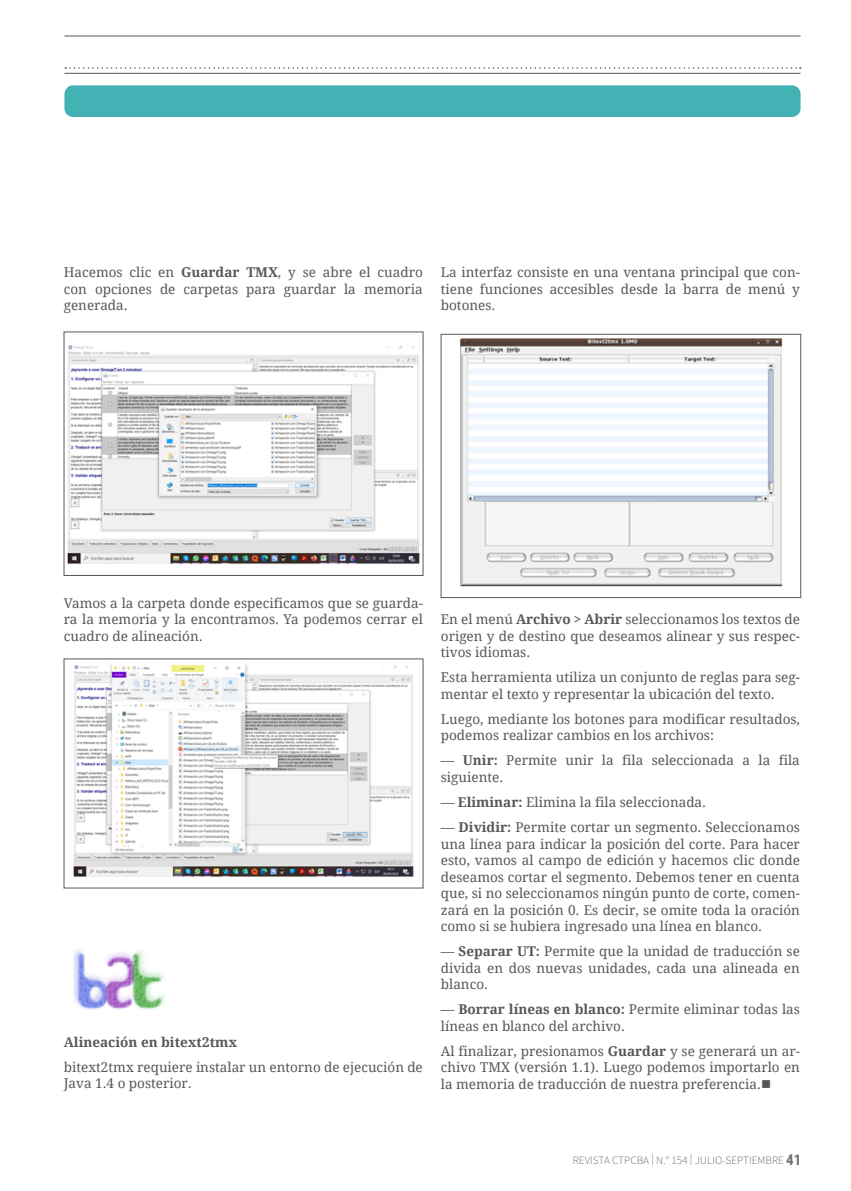
<style>
.page{position:relative;width:851px;height:1191px;background:#fff}
.page>*{position:absolute;margin:0;border:0;box-sizing:border-box;transform-origin:0 0}
.t1{font:13.5px/16.5px "Droid Serif";color:#575756;text-align:justify}
.t2{font:700 13.5px "Droid Serif";color:#575756}
.t3{font:11.25px "Source Sans Variable";color:#706f6f}
.s1{font-weight:700}
.s2{font-family:"Roboto Condensed";font-weight:700;font-size:15px}
</style>
<div class="page">
<svg style="left:65px;top:67px;width:735px;height:2px"></svg>
<hr style="left:64px;top:73px;width:736px;height:1px;background:#575756">
<hr style="left:64px;top:36px;width:736px;height:1px;background:#575756">
<div style="left:64px;top:85px;width:736px;height:32px;background:#43b2b4;border-radius:9px"></div>
<img style="left:67px;top:345px;width:353px;height:219px">
<img style="left:73px;top:664px;width:341px;height:213px">
<img style="left:73px;top:950px;width:91px;height:60px">
<img style="left:460px;top:338px;width:323px;height:249px">
<div style="left:441px;top:334px;width:359px;height:264px;border:1px solid #575756"></div>
<p class="t1" style="left:64px;top:264px;width:360px">Hacemos clic en <span class="s1">Guardar TMX</span>, y se abre el cuadro con opciones de carpetas para guardar la memoria generada.</p>
<p class="t1" style="left:441px;top:264px;width:360px">La interfaz consiste en una ventana principal que con&shy;tiene funciones accesibles desde la barra de menú y botones.</p>
<p class="t1" style="left:64px;top:595px;width:360px">Vamos a la carpeta donde especificamos que se guarda&shy;ra la memoria y la encontramos. Ya podemos cerrar el cuadro de alineación.</p>
<p class="t2" style="left:64px;top:1034px;width:175px">Alineación en bitext2tmx</p>
<p class="t1" style="left:64px;top:1058px;width:360px">bitext2tmx requiere instalar un entorno de ejecución de<br>Java 1.4 o posterior.</p>
<p class="t1" style="left:441px;top:611px;width:360px">En el menú <span class="s1">Archivo &gt; Abrir</span> seleccionamos los textos de origen y de destino que deseamos alinear y sus respec&shy;tivos idiomas.</p>
<p class="t1" style="left:441px;top:669px;width:360px">Esta herramienta utiliza un conjunto de reglas para seg&shy;mentar el texto y representar la ubicación del texto.</p>
<p class="t1" style="left:441px;top:711px;width:360px">Luego, mediante los botones para modificar resultados, podemos realizar cambios en los archivos:</p>
<p class="t1" style="left:441px;top:752px;width:360px">— <span class="s1">Unir:</span> Permite unir la fila seleccionada a la fila siguiente.</p>
<p class="t1" style="left:441px;top:794px;width:267px">— <span class="s1">Eliminar:</span> Elimina la fila seleccionada.</p>
<p class="t1" style="left:441px;top:819px;width:360px">— <span class="s1">Dividir:</span> Permite cortar un segmento. Seleccionamos una línea para indicar la posición del corte. Para hacer esto, vamos al campo de edición y hacemos clic donde deseamos cortar el segmento. Debemos tener en cuenta que, si no seleccionamos ningún punto de corte, comen&shy;zará en la posición 0. Es decir, se omite toda la oración como si se hubiera ingresado una línea en blanco.</p>
<p class="t1" style="left:441px;top:943px;width:360px">— <span class="s1">Separar UT:</span> Permite que la unidad de traducción se divida en dos nuevas unidades, cada una alineada en blanco.</p>
<p class="t1" style="left:441px;top:1001px;width:360px">— <span class="s1">Borrar líneas en blanco:</span> Permite eliminar todas las líneas en blanco del archivo.</p>
<p class="t1" style="left:441px;top:1042px;width:360px">Al finalizar, presionamos <span class="s1">Guardar</span> y se generará un ar&shy;chivo TMX (versión 1.1). Luego podemos importarlo en la memoria de traducción de nuestra preferencia.■</p>
<p class="t3" style="left:572px;top:1153px;width:230px">REVISTA CTPCBA | N.° 154 | JULIO-SEPTIEMBRE <span class="s2">41</span></p>
</div>
